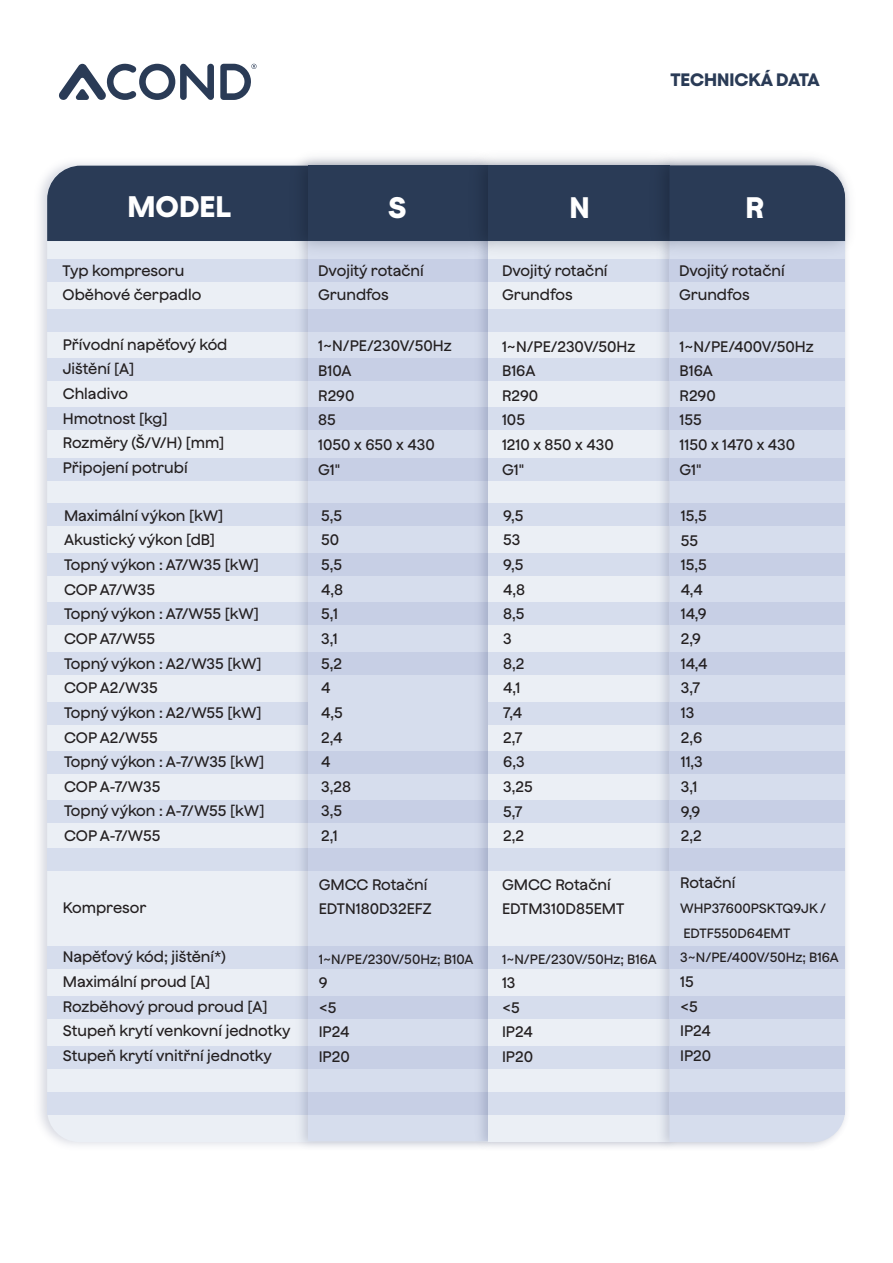
<style>
.page{position:relative;width:893px;height:1263px;background:#fff}
.page>*{position:absolute;margin:0;border:0;box-sizing:border-box;transform-origin:0 0}
.t1{font:700 29.7px "Jokker TRIAL";color:#fff}
.t2{font:700 18px "Jokker TRIAL";color:#2a3b56}
.t3{font:500 15.15px/24.6px "Jokker TRIAL";color:#231f20}
.t4{font:500 13.5px/24.6px "Jokker TRIAL";color:#231f20}
</style>
<div class="page">
<div style="left:47px;top:166px;width:798px;height:976px;background:#ebeff5;border-radius:32px"></div>
<div style="left:47px;top:359px;width:262px;height:22px;background:#d6dded"></div>
<div style="left:47px;top:407px;width:262px;height:23px;background:#d6dded"></div>
<div style="left:47px;top:458px;width:262px;height:22px;background:#d6dded"></div>
<div style="left:47px;top:503px;width:262px;height:23px;background:#d6dded"></div>
<div style="left:47px;top:553px;width:262px;height:23px;background:#d6dded"></div>
<div style="left:47px;top:602px;width:262px;height:23px;background:#d6dded"></div>
<div style="left:47px;top:652px;width:262px;height:23px;background:#d6dded"></div>
<div style="left:47px;top:702px;width:262px;height:22px;background:#d6dded"></div>
<div style="left:47px;top:751px;width:262px;height:22px;background:#d6dded"></div>
<div style="left:47px;top:801px;width:262px;height:22px;background:#d6dded"></div>
<div style="left:47px;top:849px;width:262px;height:22px;background:#d6dded"></div>
<div style="left:47px;top:260px;width:261px;height:22px;background:#d6dded"></div>
<div style="left:47px;top:310px;width:261px;height:22px;background:#d6dded"></div>
<div style="left:47px;top:996px;width:262px;height:23px;background:#d6dded"></div>
<div style="left:47px;top:1046px;width:262px;height:22px;background:#d6dded"></div>
<div style="left:47px;top:1093px;width:262px;height:22px;background:#d6dded"></div>
<div style="left:47px;top:946px;width:262px;height:23px;background:#d6dded"></div>
<img style="left:291px;top:263px;width:180px;height:887px">
<div style="left:309px;top:166px;width:179px;height:975px;background:#d6dded"></div>
<div style="left:309px;top:260px;width:186px;height:22px;background:#c7cfe5"></div>
<div style="left:309px;top:310px;width:186px;height:22px;background:#c7cfe5"></div>
<div style="left:309px;top:359px;width:179px;height:22px;background:#c7cfe5"></div>
<div style="left:309px;top:407px;width:179px;height:23px;background:#c7cfe5"></div>
<div style="left:309px;top:458px;width:179px;height:22px;background:#c7cfe5"></div>
<div style="left:309px;top:503px;width:179px;height:23px;background:#c7cfe5"></div>
<div style="left:309px;top:553px;width:179px;height:23px;background:#c7cfe5"></div>
<div style="left:309px;top:602px;width:179px;height:23px;background:#c7cfe5"></div>
<div style="left:309px;top:652px;width:179px;height:23px;background:#c7cfe5"></div>
<div style="left:309px;top:751px;width:179px;height:22px;background:#c7cfe5"></div>
<div style="left:309px;top:801px;width:179px;height:22px;background:#c7cfe5"></div>
<div style="left:309px;top:849px;width:179px;height:22px;background:#c7cfe5"></div>
<div style="left:309px;top:1093px;width:179px;height:22px;background:#c7cfe5"></div>
<div style="left:309px;top:996px;width:179px;height:23px;background:#c7cfe5"></div>
<div style="left:309px;top:946px;width:179px;height:23px;background:#c7cfe5"></div>
<div style="left:309px;top:1046px;width:179px;height:22px;background:#c7cfe5"></div>
<div style="left:488px;top:168px;width:186px;height:974px;background:#ebeff5"></div>
<div style="left:488px;top:260px;width:181px;height:22px;background:#d6dded"></div>
<div style="left:488px;top:310px;width:181px;height:22px;background:#d6dded"></div>
<div style="left:488px;top:359px;width:186px;height:22px;background:#d6dded"></div>
<div style="left:488px;top:407px;width:186px;height:23px;background:#d6dded"></div>
<div style="left:488px;top:458px;width:186px;height:22px;background:#d6dded"></div>
<div style="left:488px;top:503px;width:186px;height:23px;background:#d6dded"></div>
<div style="left:488px;top:553px;width:186px;height:23px;background:#d6dded"></div>
<div style="left:488px;top:602px;width:186px;height:23px;background:#d6dded"></div>
<div style="left:488px;top:652px;width:186px;height:23px;background:#d6dded"></div>
<div style="left:488px;top:702px;width:186px;height:22px;background:#d6dded"></div>
<div style="left:488px;top:751px;width:186px;height:22px;background:#d6dded"></div>
<div style="left:488px;top:801px;width:186px;height:22px;background:#d6dded"></div>
<div style="left:488px;top:849px;width:186px;height:22px;background:#d6dded"></div>
<div style="left:488px;top:996px;width:186px;height:23px;background:#d6dded"></div>
<div style="left:488px;top:1046px;width:186px;height:22px;background:#d6dded"></div>
<div style="left:488px;top:1093px;width:186px;height:22px;background:#d6dded"></div>
<div style="left:488px;top:946px;width:186px;height:23px;background:#d6dded"></div>
<div style="left:669px;top:282px;width:176px;height:860px;background:#d6dded"></div>
<div style="left:47px;top:166px;width:236px;height:75px;background:#2a3b56"></div>
<img style="left:283px;top:153px;width:179px;height:110px">
<div style="left:309px;top:166px;width:179px;height:75px;background:#2a3b56"></div>
<img style="left:462px;top:153px;width:182px;height:110px">
<div style="left:488px;top:166px;width:181px;height:75px;background:#2a3b56"></div>
<img style="left:644px;top:153px;width:209px;height:110px">
<div style="left:669px;top:166px;width:176px;height:75px;background:#2a3b56"></div>
<div style="left:669px;top:260px;width:176px;height:22px;background:#c7cfe5"></div>
<div style="left:669px;top:310px;width:176px;height:22px;background:#c7cfe5"></div>
<div style="left:669px;top:359px;width:176px;height:22px;background:#c7cfe5"></div>
<div style="left:669px;top:407px;width:176px;height:23px;background:#c7cfe5"></div>
<div style="left:669px;top:458px;width:176px;height:22px;background:#c7cfe5"></div>
<div style="left:669px;top:503px;width:176px;height:23px;background:#c7cfe5"></div>
<div style="left:669px;top:553px;width:176px;height:23px;background:#c7cfe5"></div>
<div style="left:669px;top:602px;width:176px;height:23px;background:#c7cfe5"></div>
<div style="left:670px;top:652px;width:175px;height:23px;background:#c7cfe5"></div>
<div style="left:670px;top:702px;width:175px;height:22px;background:#c7cfe5"></div>
<div style="left:669px;top:751px;width:176px;height:22px;background:#c7cfe5"></div>
<div style="left:669px;top:801px;width:176px;height:22px;background:#c7cfe5"></div>
<div style="left:669px;top:849px;width:176px;height:22px;background:#c7cfe5"></div>
<div style="left:669px;top:946px;width:176px;height:23px;background:#c7cfe5"></div>
<div style="left:669px;top:996px;width:176px;height:23px;background:#c7cfe5"></div>
<div style="left:669px;top:1046px;width:176px;height:22px;background:#c7cfe5"></div>
<div style="left:669px;top:1093px;width:176px;height:22px;background:#c7cfe5"></div>
<svg style="left:59px;top:63px;width:155px;height:37px"></svg>
<svg style="left:220px;top:64px;width:37px;height:36px"></svg>
<p class="t2" style="left:670px;top:67px;width:151px">TECHNICKÁ DATA</p>
<h1 class="t1" style="left:127px;top:186px;width:105px">MODEL</h1>
<h1 class="t1" style="left:388px;top:186px;width:20px">S</h1>
<h1 class="t1" style="left:569px;top:186px;width:22px">N</h1>
<h1 class="t1" style="left:745px;top:186px;width:20px">R</h1>
<p class="t3" style="left:63px;top:257px;width:140px">Typ kompresoru<br>Oběhové čerpadlo</p>
<p class="t3" style="left:318px;top:257px;width:107px">Dvojitý rotační<br>Grundfos</p>
<p class="t3" style="left:502px;top:257px;width:107px">Dvojitý rotační<br>Grundfos</p>
<p class="t3" style="left:679px;top:257px;width:107px">Dvojitý rotační<br>Grundfos</p>
<p class="t3" style="left:63px;top:331px;width:166px">Přívodní napěťový kód<br>Jištění [A]<br>Chladivo<br>Hmotnost [kg]<br>Rozměry (Š/V/H) [mm]<br>Připojení potrubí</p>
<p class="t3" style="left:318px;top:333px;width:135px">1~N/PE/230V/50Hz<br>B10A<br>R290<br>85<br>1050 x 650 x 430<br>G1"</p>
<p class="t3" style="left:502px;top:333px;width:135px">1~N/PE/230V/50Hz<br>B16A<br>R290<br>105<br>1210 x 850 x 430<br>G1"</p>
<p class="t3" style="left:680px;top:333px;width:136px">1~N/PE/400V/50Hz<br>B16A<br>R290<br>155<br>1150 x 1470 x 430<br>G1"</p>
<p class="t3" style="left:64px;top:502px;width:202px">Maximální výkon [kW]<br>Akustický výkon [dB]<br>Topný výkon : A7/W35 [kW]<br>COP A7/W35<br>Topný výkon : A7/W55 [kW]<br>COP A7/W55<br>Topný výkon : A2/W35 [kW]<br>COP A2/W35<br>Topný výkon : A2/W55 [kW]<br>COP A2/W55<br>Topný výkon : A-7/W35 [kW]<br>COP A-7/W35<br>Topný výkon : A-7/W55 [kW]<br>COP A-7/W55</p>
<p class="t3" style="left:63px;top:894px;width:85px">Kompresor</p>
<p class="t3" style="left:63px;top:944px;width:229px">Napěťový kód; jištění*)<br>Maximální proud [A]<br>Rozběhový proud proud [A]<br>Stupeň krytí venkovní jednotky<br>Stupeň krytí vnitřní jednotky</p>
<p class="t3" style="left:321px;top:502px;width:31px">5,5<br>50<br>5,5<br>4,8<br>5,1<br>3,1<br>5,2<br>4<br>4,5<br>2,4<br>4<br>3,28<br>3,5<br>2,1</p>
<p class="t3" style="left:503px;top:502px;width:31px">9,5<br>53<br>9,5<br>4,8<br>8,5<br>3<br>8,2<br>4,1<br>7,4<br>2,7<br>6,3<br>3,25<br>5,7<br>2,2</p>
<p class="t3" style="left:681px;top:502px;width:28px">15,5<br>55<br>15,5<br>4,4<br>14,9<br>2,9<br>14,4<br>3,7<br>13<br>2,6<br>11,3<br>3,1<br>9,9<br>2,2</p>
<p class="t3" style="left:319px;top:871px;width:114px">GMCC Rotační<br>EDTN180D32EFZ</p>
<p class="t4" style="left:319px;top:946px;width:156px">1~N/PE/230V/50Hz; B10A</p>
<p class="t3" style="left:319px;top:969px;width:33px">9<br>&lt;5<br>IP24<br>IP20</p>
<p class="t3" style="left:502px;top:871px;width:124px">GMCC Rotační<br>EDTM310D85EMT</p>
<p class="t4" style="left:502px;top:946px;width:156px">1~N/PE/230V/50Hz; B16A</p>
<p class="t3" style="left:502px;top:969px;width:33px">13 &lt;5<br>IP24<br>IP20</p>
<p class="t3" style="left:680px;top:870px;width:57px">Rotační</p>
<p class="t4" style="left:680px;top:895px;width:160px">WHP37600PSKTQ9JK /<br>EDTF550D64EMT<br>3~N/PE/400V/50Hz; B16A</p>
<p class="t3" style="left:680px;top:968px;width:33px">15 &lt;5<br>IP24<br>IP20</p>
</div>
